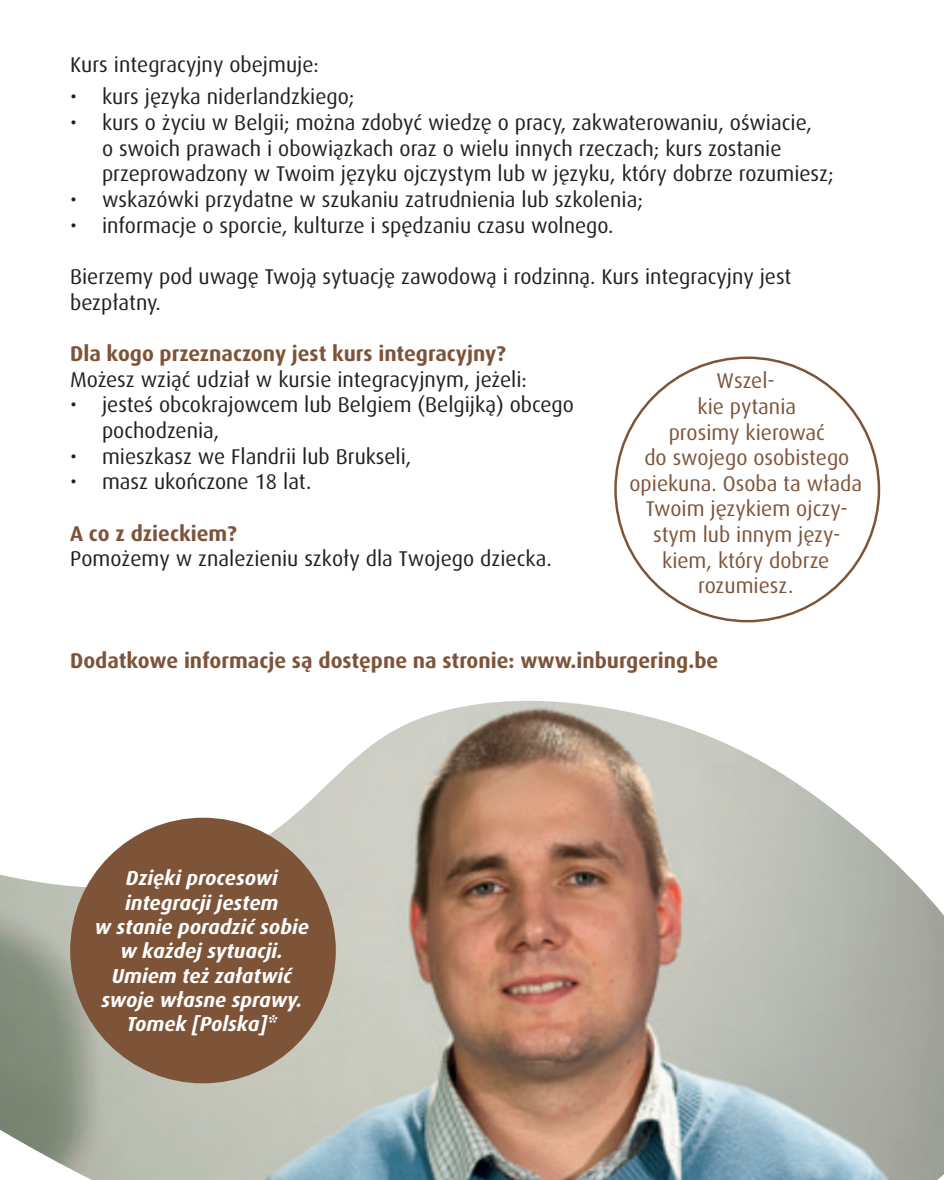
<style>
.page{position:relative;width:944px;height:1180px;background:#fff}
.page>*{position:absolute;margin:0;border:0;box-sizing:border-box;transform-origin:0 0}
.t1{font:21.38px/25.7px "Dax Pro";color:#231f20}
.t2{font:21.38px/25.7px "Dax Pro";color:#7e5439;text-align:center}
.t3{font:700 21.38px "Dax Pro";color:#7e5439}
.t4{font:italic 700 20.25px/24.3px "Dax Pro";color:#fff;text-align:center}
</style>
<div class="page">
<img style="left:0;top:701px;width:944px;height:479px">
<div style="left:70px;top:818px;width:266px;height:265px;background:#7e5439;border-radius:50%"></div>
<p class="t1" style="left:70px;top:51px;width:250px">Kurs integracyjny obejmuje:</p>
<p class="t1" style="left:70px;top:84px;width:286px">• kurs języka niderlandzkiego;</p>
<p class="t1" style="left:102px;top:109px;width:733px;text-indent:-32px">• kurs o życiu w Belgii; można zdobyć wiedzę o pracy, zakwaterowaniu, oświacie,<br>o swoich prawach i obowiązkach oraz o wielu innych rzeczach; kurs zostanie przeprowadzony w Twoim języku ojczystym lub w języku, który dobrze rozumiesz;</p>
<p class="t1" style="left:70px;top:186px;width:574px">• wskazówki przydatne w szukaniu zatrudnienia lub szkolenia;</p>
<p class="t1" style="left:70px;top:212px;width:545px">• informacje o sporcie, kulturze i spędzaniu czasu wolnego.</p>
<p class="t1" style="left:70px;top:263px;width:723px">Bierzemy pod uwagę Twoją sytuację zawodową i rodzinną. Kurs integracyjny jest bezpłatny.</p>
<p class="t3" style="left:70px;top:340px;width:437px">Dla kogo przeznaczony jest kurs integracyjny?</p>
<p class="t1" style="left:70px;top:366px;width:458px">Możesz wziąć udział w kursie integracyjnym, jeżeli:</p>
<p class="t1" style="left:102px;top:391px;width:473px;text-indent:-32px">• jesteś obcokrajowcem lub Belgiem (Belgijką) obcego pochodzenia,</p>
<p class="t1" style="left:70px;top:443px;width:343px">• mieszkasz we Flandrii lub Brukseli,</p>
<p class="t1" style="left:70px;top:468px;width:243px">• masz ukończone 18 lat.</p>
<p class="t3" style="left:70px;top:519px;width:168px">A co z dzieckiem?</p>
<p class="t1" style="left:70px;top:545px;width:483px">Pomożemy w znalezieniu szkoły dla Twojego dziecka.</p>
<p class="t2" style="left:629px;top:367px;width:234px">Wszel-<br>kie pytania<br>prosimy kierować<br>do swojego osobistego opiekuna. Osoba ta włada<br>Twoim językiem ojczy&shy;stym lub innym języ&shy;kiem, który dobrze rozumiesz.</p>
<p class="t3" style="left:70px;top:647px;width:650px">Dodatkowe informacje są dostępne na stronie: www.inburgering.be</p>
<p class="t4" style="left:95px;top:865px;width:216px">Dzięki procesowi integracji jestem<br>w stanie poradzić sobie w każdej sytuacji.<br>Umiem też załatwić swoje własne sprawy.<br>Tomek [Polska]*</p>
</div>
